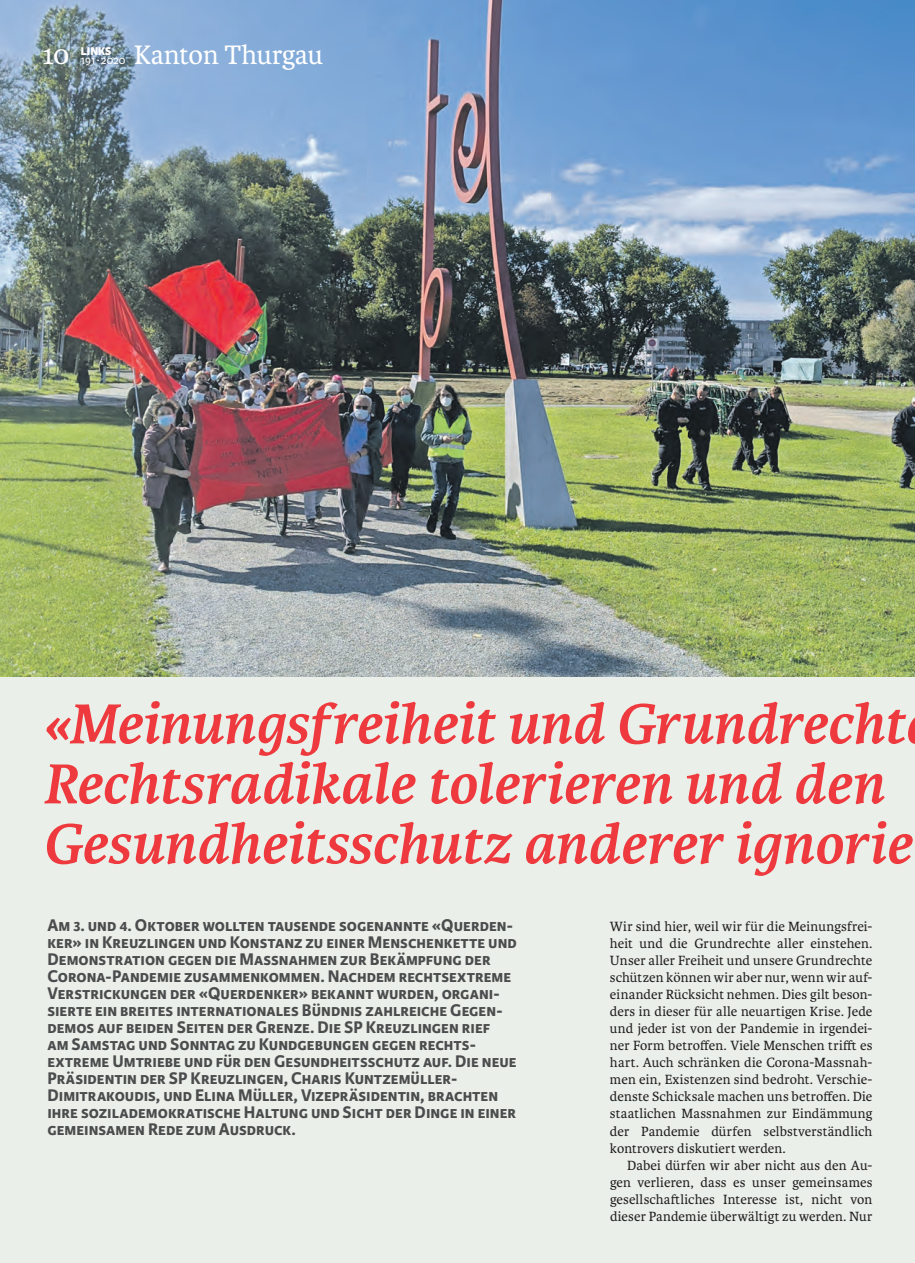
<style>
.page{position:relative;width:915px;height:1263px;background:#fff}
.page>*{position:absolute;margin:0;border:0;box-sizing:border-box;transform-origin:0 0}
.t1{font:italic 700 60px/60px "Karmina";letter-spacing:-.005em;color:#ee3a3e}
.t2{font:28.5px "Karmina";letter-spacing:-.005em;color:#fff}
.t3{font:700 18px/17px "Karmina Sans";color:#4b4c4d}
.t4{font:14.25px/17px "Karmina";letter-spacing:.005em;color:#231f20;text-align:justify}
.t5{font:12px "Karmina Sans";letter-spacing:-.02em;color:#fff}
.t6{font:800 12px "Karmina Sans";color:#fff}
</style>
<div class="page">
<div style="left:0;top:0;width:914px;height:1263px;background:#eaf0e9"></div>
<img style="left:0;top:0;width:914px;height:676px">
<h2 class="t2" style="left:43px;top:39px;width:28px">10</h2>
<p class="t6" style="left:81px;top:44px;width:32px">LINKS</p>
<p class="t5" style="left:81px;top:53px;width:46px">191∙ 2020</p>
<h2 class="t2" style="left:134px;top:39px;width:190px">Kanton Thurgau</h2>
<h1 class="t1" style="left:43px;top:694px;width:870px">«Meinungsfreiheit und Grundrecht<br>Rechtsradikale tolerieren und den<br>Gesundheitsschutz anderer ignorie</h1>
<p class="t3" style="left:47px;top:917px;width:471px">Am 3. und 4. Oktober wollten tausende sogenannte «Querden&shy;ker» in Kreuzlingen und Konstanz zu einer Menschenkette und Demonstration gegen die Massnahmen zur Bekämpfung der Corona-Pandemie zusammenkommen. Nachdem rechtsextreme Verstrickungen der «Querdenker» bekannt wurden, organi&shy;sierte ein breites internationales Bündnis zahlreiche Gegen&shy;demos auf beiden Seiten der Grenze. Die SP Kreuzlingen rief<br>am Samstag und Sonntag zu Kundgebungen gegen rechts&shy;extreme Umtriebe und für den Gesundheitsschutz auf. Die neue Präsidentin der SP Kreuzlingen, Charis Kuntzemüller-Dimitrakoudis, und Elina Müller, Vizepräsidentin, brachten ihre sozilademokratische Haltung und Sicht der Dinge in einer gemeinsamen Rede zum Ausdruck.</p>
<p class="t4" style="left:609px;top:918px;width:264px">Wir sind hier, weil wir für die Meinungsfrei&shy;heit und die Grundrechte aller einstehen.<br>Unser aller Freiheit und unsere Grundrechte schützen können wir aber nur, wenn wir auf&shy;einander Rücksicht nehmen. Dies gilt beson&shy;ders in dieser für alle neuartigen Krise. Jede und jeder ist von der Pandemie in irgendei&shy;ner Form betroffen. Viele Menschen trifft es hart. Auch schränken die Corona-Massnah&shy;men ein, Existenzen sind bedroht. Verschie&shy;denste Schicksale machen uns betroffen. Die staatlichen Massnahmen zur Eindämmung der Pandemie dürfen selbstverständlich kontrovers diskutiert werden.</p>
<p class="t4" style="left:609px;top:1156px;width:264px;text-indent:17px">Dabei dürfen wir aber nicht aus den Au&shy;gen verlieren, dass es unser gemeinsames gesellschaftliches Interesse ist, nicht von dieser Pandemie überwältigt zu werden. Nur</p>
</div>
